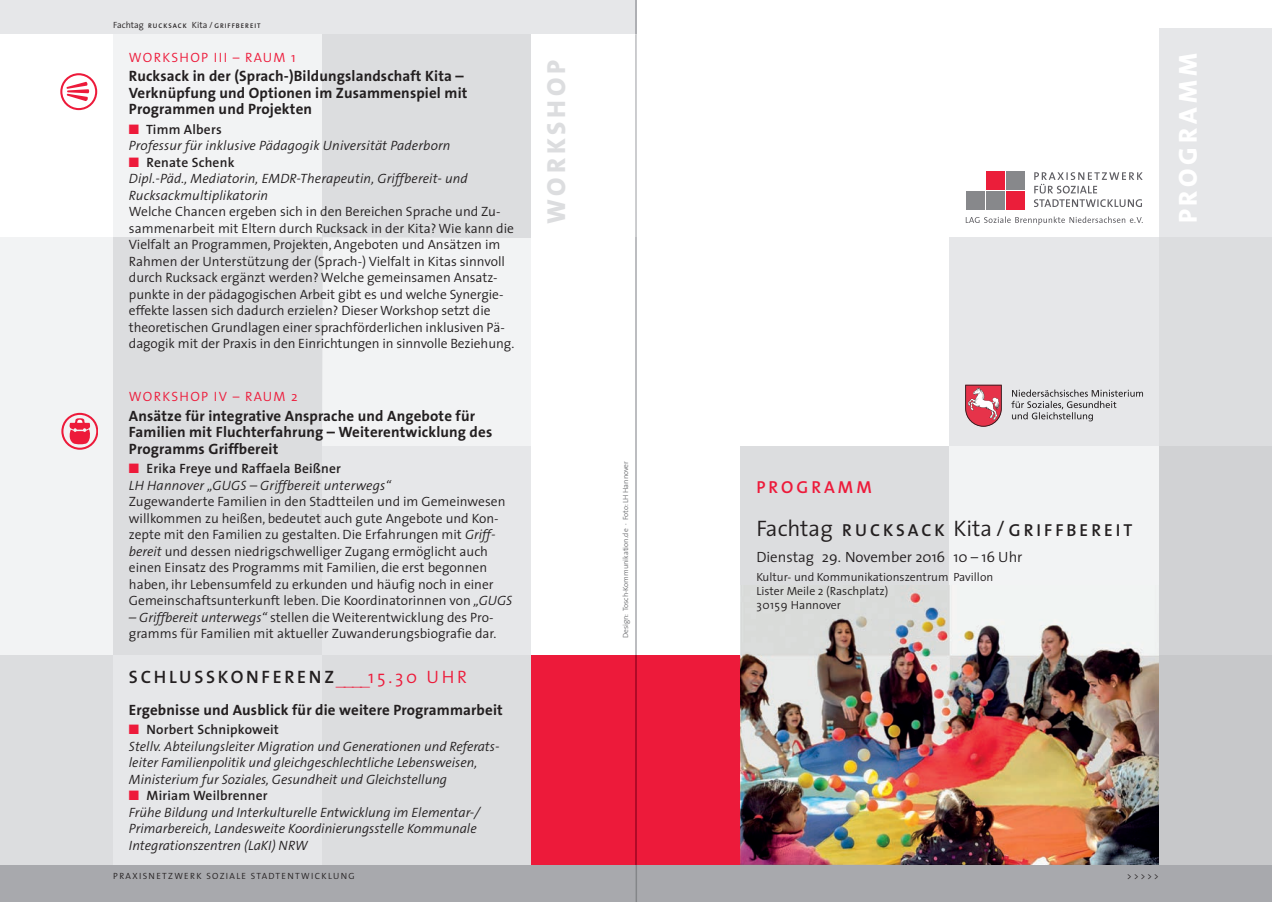
<style>
.page{position:relative;width:1272px;height:902px;background:#fff}
.page>*{position:absolute;margin:0;border:0;box-sizing:border-box;transform-origin:0 0}
.t1{font:800 26.1px "The Sans B8";letter-spacing:.15em;color:#dcdddf}
.t2{font:800 26.1px "The Sans B8";letter-spacing:.15em;color:#fff}
.t3{font:600 18px "The Sans";letter-spacing:.15em;color:#231f20}
.t4{font:600 17.4px "The Sans";letter-spacing:.175em;color:#231f20}
.t5{font:600 17.4px "The Sans";letter-spacing:.175em;color:#ed1a3a}
.t6{font:700 15px/16.5px "The Sans B7";letter-spacing:.01em;color:#231f20}
.t7{font:300 14.85px "The Sans";color:#231f20}
.t8{font:300 13.5px/16.5px "The Sans";color:#231f20}
.t9{font:italic 300 13.5px/16.5px "The Sans B4";color:#231f20}
.t10{font:600 13.5px "The Sans";letter-spacing:.015em;color:#231f20}
.t11{font:300 13.5px "The Sans";letter-spacing:.1em;color:#ed1a3a}
.t12{font:300 11.85px/14.4px "The Sans";color:#231f20}
.t13{font:300 9px "The Sans";letter-spacing:.15em;color:#231f20}
.t14{font:300 7.5px "The Sans";color:#6c6d70}
.t15{font:600 6.75px "The Sans";letter-spacing:.15em;color:#231f20}
.s1{font-weight:300;font-size:9px}
.s2{color:#ed1a3a}
.s3{font-family:"The Sans B4";font-style:italic}
.s4{font-family:"The Sans B2";font-weight:200;color:#ed1a3a}
.s5{font-weight:300;color:#ed1a3a}
.s6{font-weight:300;font-size:22.5px}
</style>
<div class="page">
<div style="left:113px;top:29px;width:209px;height:208px;background:#f2f3f4"></div>
<div style="left:322px;top:29px;width:209px;height:208px;background:#dcdddf"></div>
<div style="left:0;top:237px;width:113px;height:209px;background:#f2f3f4"></div>
<div style="left:113px;top:237px;width:209px;height:209px;background:#dcdddf"></div>
<div style="left:322px;top:237px;width:209px;height:209px;background:#f2f3f4"></div>
<div style="left:0;top:446px;width:113px;height:209px;background:#f2f3f4"></div>
<div style="left:113px;top:446px;width:209px;height:209px;background:#dcdddf"></div>
<div style="left:322px;top:446px;width:209px;height:209px;background:#e6e7e9"></div>
<div style="left:0;top:655px;width:113px;height:209px;background:#dcdddf"></div>
<div style="left:113px;top:655px;width:209px;height:209px;background:#e6e7e9"></div>
<div style="left:322px;top:655px;width:209px;height:209px;background:#dcdddf"></div>
<div style="left:531px;top:655px;width:209px;height:209px;background:#ed1a3a"></div>
<div style="left:986px;top:171px;width:18px;height:19px;background:#eb1e3a"></div>
<div style="left:1006px;top:171px;width:19px;height:19px;background:#87888b"></div>
<div style="left:986px;top:191px;width:18px;height:19px;background:#87888b"></div>
<div style="left:1006px;top:191px;width:19px;height:19px;background:#eb1e3a"></div>
<div style="left:965px;top:191px;width:19px;height:19px;background:#87888b"></div>
<svg style="left:1034px;top:172px;width:108px;height:21px"></svg>
<svg style="left:1033px;top:199px;width:108px;height:8px"></svg>
<svg style="left:965px;top:216px;width:177px;height:9px"></svg>
<div style="left:1158px;top:29px;width:113px;height:208px;background:#e6e7e9"></div>
<div style="left:949px;top:237px;width:209px;height:209px;background:#e6e7e9"></div>
<svg style="left:1011px;top:389px;width:131px;height:32px"></svg>
<svg style="left:965px;top:385px;width:36px;height:41px"></svg>
<div style="left:1158px;top:237px;width:113px;height:209px;background:#dcdddf"></div>
<div style="left:740px;top:446px;width:209px;height:209px;background:#dcdddf"></div>
<div style="left:949px;top:446px;width:209px;height:209px;background:#f2f3f4"></div>
<div style="left:1158px;top:446px;width:113px;height:209px;background:#d1d2d4"></div>
<div style="left:1158px;top:655px;width:113px;height:209px;background:#c7c8ca"></div>
<div style="left:0;top:0;width:636px;height:34px;background:#e6e7e9"></div>
<div style="left:60px;top:73px;width:37px;height:37px;border:2px solid #ed1a3a;border-radius:50%"></div>
<svg style="left:66px;top:82px;width:23px;height:19px"></svg>
<svg style="left:68px;top:418px;width:23px;height:27px"></svg>
<div style="left:61px;top:413px;width:37px;height:36px;border:2px solid #ed1a3a;border-radius:50%"></div>
<img style="left:740px;top:585px;width:418px;height:279px">
<div style="left:0;top:864px;width:1271px;height:37px;background:#a8a9ad"></div>
<svg style="left:635px;top:0;width:2px;height:237px"></svg>
<hr style="left:635px;top:237px;width:2px;height:209px;background:#bcbdc0">
<hr style="left:635px;top:446px;width:2px;height:209px;background:#bcbdc0">
<hr style="left:635px;top:655px;width:2px;height:209px;background:#b00a27">
<hr style="left:635px;top:0;width:1px;height:34px;background:#aeafb3">
<hr style="left:635px;top:864px;width:2px;height:37px;background:#848689">
<p class="t15" style="left:113px;top:23px;width:149px"><span class="s1">Fachtag</span> RUCKSACK <span class="s1">Kita/</span>GRIFFBEREIT</p>
<p class="t11" style="left:129px;top:53px;width:168px">WORKSHOP III – RAUM 1</p>
<p class="t6" style="left:129px;top:68px;width:340px">Rucksack in der (Sprach-)Bildungslandschaft Kita –<br>Verknüpfung und Optionen im Zusammenspiel mit<br>Programmen und Projekten</p>
<p class="t10" style="left:129px;top:124px;width:94px"><span class="s2">■</span> Timm Albers</p>
<p class="t9" style="left:129px;top:138px;width:323px">Professur für inklusive Pädagogik Universität Paderborn</p>
<p class="t10" style="left:129px;top:157px;width:107px"><span class="s2">■</span> Renate Schenk</p>
<p class="t9" style="left:129px;top:171px;width:340px">Dipl.-Päd., Mediatorin, EMDR-Therapeutin, Griffbereit- und<br>Rucksackmultiplikatorin</p>
<p class="t8" style="left:129px;top:205px;width:387px">Welche Chancen ergeben sich in den Bereichen Sprache und Zu&shy;sammenarbeit mit Eltern durch Rucksack in der Kita? Wie kann die Vielfalt an Programmen, Projekten, Angeboten und Ansätzen im Rahmen der Unterstützung der (Sprach-) Vielfalt in Kitas sinnvoll durch Rucksack ergänzt werden? Welche gemeinsamen Ansatz&shy;punkte in der pädagogischen Arbeit gibt es und welche Synergie&shy;effekte lassen sich dadurch erzielen? Dieser Workshop setzt die theoretischen Grundlagen einer sprachförderlichen inklusiven Pä&shy;dagogik mit der Praxis in den Einrichtungen in sinnvolle Beziehung.</p>
<p class="t11" style="left:129px;top:392px;width:170px">WORKSHOP IV – RAUM 2</p>
<p class="t6" style="left:129px;top:407px;width:365px">Ansätze für integrative Ansprache und Angebote für<br>Familien mit Fluchterfahrung – Weiterentwicklung des<br>Programms Griffbereit</p>
<p class="t10" style="left:129px;top:463px;width:213px"><span class="s2">■</span> Erika Freye und Raffaela Beißner</p>
<p class="t9" style="left:129px;top:477px;width:263px">LH Hannover „GUGS – Griffbereit unterwegs“</p>
<p class="t8" style="left:129px;top:495px;width:385px">Zugewanderte Familien in den Stadtteilen und im Gemeinwesen willkommen zu heißen, bedeutet auch gute Angebote und Kon&shy;zepte mit den Familien zu gestalten. Die Erfahrungen mit <span class="s3">Griff - bereit</span> und dessen niedrigschwelliger Zugang ermöglicht auch einen Einsatz des Programms mit Familien, die erst begonnen haben, ihr Lebensumfeld zu erkunden und häufig noch in einer Gemeinschaftsunterkunft leben. Die Koordinatorinnen von <span class="s3">„GUGS</span></p>
<p class="t8" style="left:129px;top:610px;width:369px"><span class="s3">– Griffbereit unterwegs“</span> stellen die Weiterentwicklung des Pro&shy;gramms für Familien mit aktueller Zuwanderungsbiografie dar.</p>
<h2 class="t3" style="left:129px;top:670px;width:339px">SCHLUSSKONFERENZ<span class="s4">____</span><span class="s5">15.30 UHR</span></h2>
<p class="t6" style="left:129px;top:701px;width:375px">Ergebnisse und Ausblick für die weitere Programmarbeit</p>
<p class="t10" style="left:129px;top:724px;width:152px"><span class="s2">■</span> Norbert Schnipkoweit</p>
<p class="t9" style="left:129px;top:738px;width:372px">Stellv. Abteilungsleiter Migration und Generationen und Referats&shy;leiter Familienpolitik und gleichgeschlechtliche Lebens weisen,<br>Ministerium fur Soziales, Gesundheit und Gleichstellung</p>
<p class="t10" style="left:129px;top:790px;width:140px"><span class="s2">■</span> Miriam Weilbrenner</p>
<p class="t9" style="left:129px;top:804px;width:352px">Frühe Bildung und Interkulturelle Entwicklung im Elementar-/<br>Primarbereich, Landesweite Koordinierungsstelle Kommunale<br>Integrationszentren (LaKI) NRW</p>
<h1 class="t1" style="left:542px;top:224px;width:165px;rotate:-90deg">WORKSHOP</h1>
<h1 class="t2" style="left:1173px;top:223px;width:172px;rotate:-90deg">PROGRAMM</h1>
<p class="t14" style="left:623px;top:638px;width:178px;rotate:-90deg">Design: Tosch-Kommunikation.de · Foto: LH Hannover</p>
<p class="t5" style="left:756px;top:480px;width:117px">PROGRAMM</p>
<p class="t4" style="left:756px;top:523px;width:377px"><span class="s6">Fachtag</span> RUCKSACK <span class="s6">Kita/</span>GRIFFBEREIT</p>
<p class="t7" style="left:756px;top:551px;width:268px">Dienstag 29. November 2016 10 – 16 Uhr</p>
<p class="t12" style="left:756px;top:570px;width:238px">Kultur- und Kommunikationszentrum Pavillon<br>Lister Meile 2 (Raschplatz)<br>30159 Hannover</p>
<p class="t13" style="left:113px;top:872px;width:243px">PRAXISNETZWERK SOZIALE STADTENTWICKLUNG</p>
<p class="t13" style="left:1127px;top:872px;width:33px">&gt;&gt;&gt;&gt;&gt;</p>
</div>
